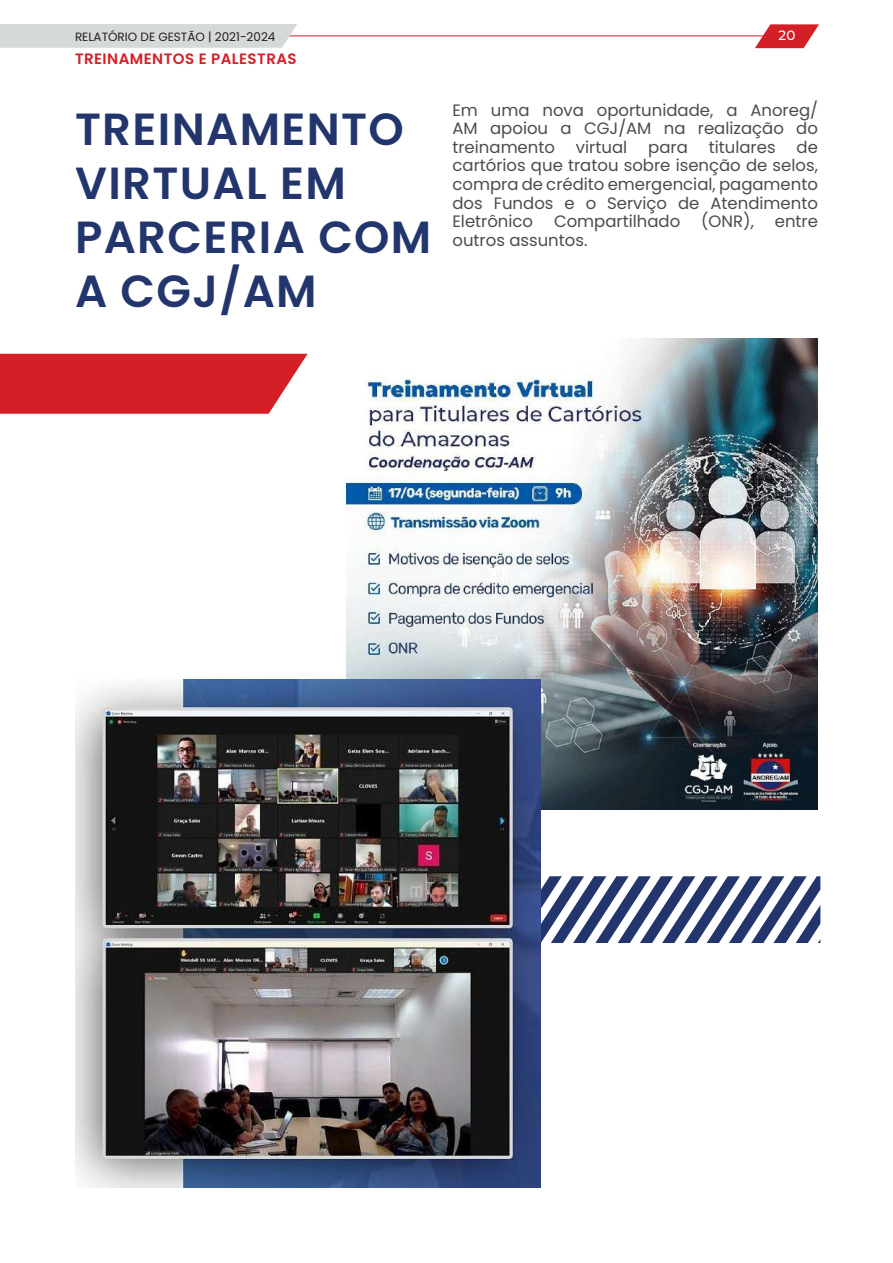
<style>
.page{position:relative;width:893px;height:1263px;background:#fff}
.page>*{position:absolute;margin:0;border:0;box-sizing:border-box;transform-origin:0 0}
.t1{font:600 45px/54px "Poppins";letter-spacing:.03em;color:#22366d}
.t2{font:16.5px/18.6px "Poppins";color:#4b4c4d;text-align:justify}
.t3{font:600 15px "Poppins";letter-spacing:.03em;color:#d41f26}
.t4{font:500 13.5px "Montserrat";color:#fff}
.t5{font:12px "Poppins";color:#231f20}
</style>
<div class="page">
<svg style="left:540px;top:876px;width:281px;height:67px"></svg>
<svg style="left:0;top:354px;width:308px;height:60px;background:#d62d33"></svg>
<img style="left:347px;top:339px;width:471px;height:471px">
<img style="left:75px;top:679px;width:465px;height:509px">
<hr style="left:278px;top:36px;width:497px;height:1px;background:#d41f26">
<div style="left:0;top:24px;width:297px;height:24px;background:#d6d9da"></div>
<svg style="left:755px;top:24px;width:64px;height:24px"></svg>
<p class="t5" style="left:75px;top:30px;width:202px">RELATÓRIO DE GESTÃO | 2021-2024</p>
<p class="t4" style="left:779px;top:26px;width:18px">20</p>
<p class="t3" style="left:75px;top:50px;width:223px">TREINAMENTOS E PALESTRAS</p>
<h1 class="t1" style="left:75px;top:103px;width:358px">TREINAMENTO<br>VIRTUAL EM<br>PARCERIA COM<br>A CGJ/AM</h1>
<p class="t2" style="left:452px;top:101px;width:367px">Em uma nova oportunidade, a Anoreg/ AM apoiou a CGJ/AM na realização do treinamento</p>
<p class="t2" style="left:576px;top:138px;width:53px">virtual</p>
<p class="t2" style="left:648px;top:138px;width:41px">para</p>
<p class="t2" style="left:709px;top:138px;width:68px">titulares</p>
<p class="t2" style="left:452px;top:138px;width:367px;text-indent:344px">de cartórios que tratou sobre isenção de selos, compra de crédito emergencial, pagamento dos Fundos e o Serviço de Atendimento Eletrônico</p>
<p class="t2" style="left:554px;top:212px;width:128px">Compartilhado</p>
<p class="t2" style="left:701px;top:212px;width:54px">(ONR),</p>
<p class="t2" style="left:775px;top:212px;width:45px">entre</p>
<p class="t2" style="left:452px;top:231px;width:137px">outros assuntos.</p>
</div>
